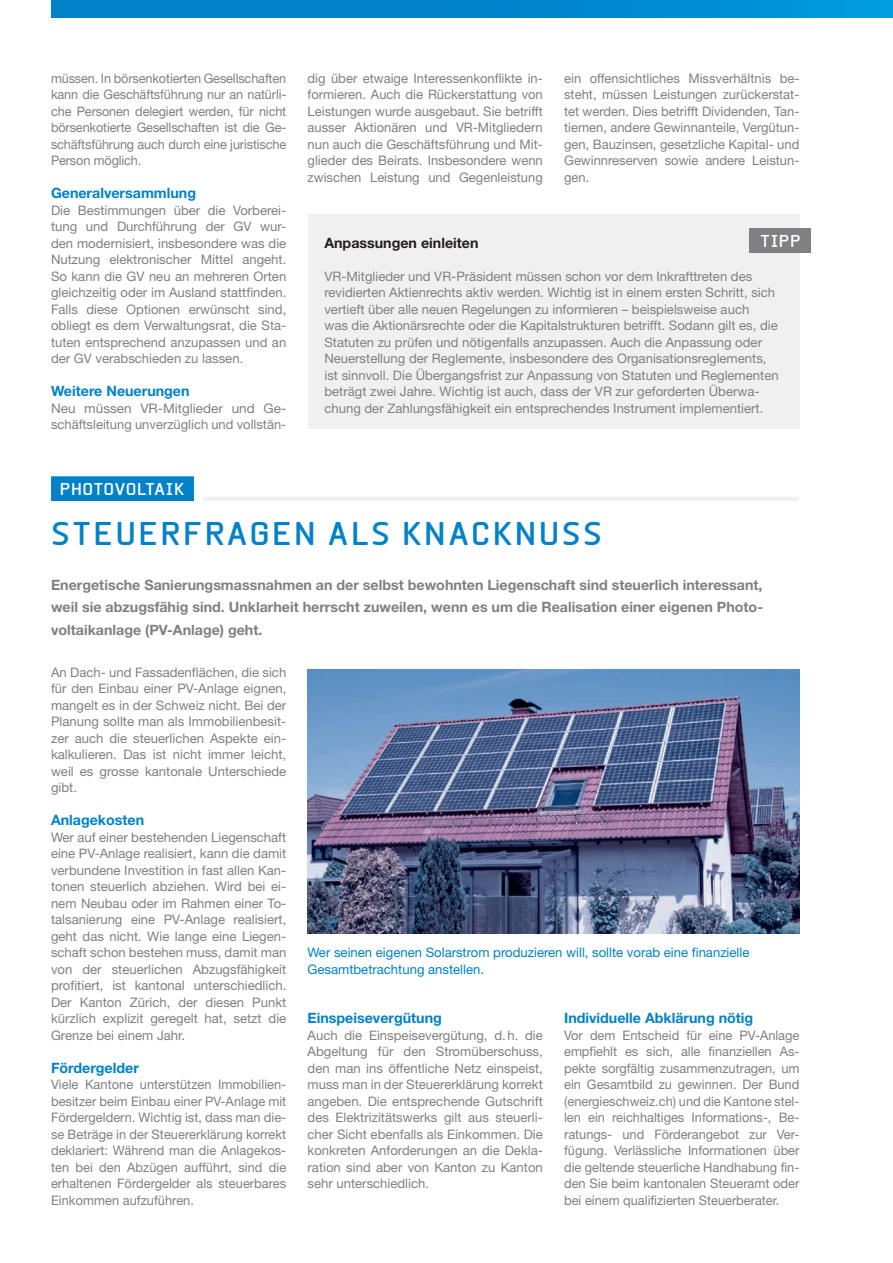
<style>
.page{position:relative;width:893px;height:1263px;background:#fff}
.page>*{position:absolute;margin:0;border:0;box-sizing:border-box;transform-origin:0 0}
.t1{font:700 31.5px "Beta Sans";letter-spacing:.075em;color:#0081c8}
.t2{font:700 16.5px "Beta Sans";letter-spacing:.015em;color:#fff}
.t3{font:700 16.5px "Beta Sans";letter-spacing:.04em;color:#fff}
.t4{font:700 14.25px/22.5px "Helvetica Neue LT Std";color:#808083;text-align:justify}
.t5{font:700 14.25px "Helvetica Neue LT Std";color:#0081c8}
.t6{font:700 14.25px "Helvetica Neue LT Std";color:#231f20}
.t7{font:13.2px/16.5px "Helvetica Neue LT Std";color:#808083;text-align:justify}
.t8{font:13.2px/16.5px "Helvetica Neue LT Std";color:#0081c8}
</style>
<div class="page">
<div style="left:51px;top:0;width:842px;height:17px;background:linear-gradient(to right,#007ac3,#0095d8)"></div>
<div style="left:51px;top:476px;width:143px;height:25px;background:#0081c8"></div>
<hr style="left:203px;top:497px;width:596px;height:4px;background:#f0f0f1">
<img style="left:308px;top:669px;width:491px;height:264px">
<div style="left:308px;top:215px;width:491px;height:214px;background:#f0f0f1"></div>
<div style="left:749px;top:229px;width:62px;height:24px;background:#808083"></div>
<p class="t7" style="left:51px;top:69px;width:237px">müssen. In börsenkotierten Gesellschaften kann die Geschäftsführung nur an natürli&shy;che Personen delegiert werden, für nicht börsenkotierte Gesellschaften ist die Ge&shy;schäftsführung auch durch eine juristische Person möglich.</p>
<p class="t5" style="left:51px;top:184px;width:147px">Generalversammlung</p>
<p class="t7" style="left:51px;top:201px;width:237px">Die Bestimmungen über die Vorberei&shy;tung und Durchführung der GV wur&shy;den modernisiert, insbesondere was die Nutzung elektronischer Mittel angeht.<br>So kann die GV neu an mehreren Orten gleichzeitig oder im Ausland stattfinden.<br>Falls diese Optionen erwünscht sind, obliegt es dem Verwaltungsrat, die Sta&shy;tuten entsprechend anzupassen und an der GV verabschieden zu lassen.</p>
<p class="t5" style="left:51px;top:382px;width:140px">Weitere Neuerungen</p>
<p class="t7" style="left:51px;top:399px;width:237px">Neu müssen VR-Mitglieder und Ge&shy;schäftsleitung unverzüglich und vollstän-</p>
<p class="t7" style="left:308px;top:69px;width:237px">dig über etwaige Interessenkonflikte in&shy;formieren. Auch die Rückerstattung von Leistungen wurde ausgebaut. Sie betrifft ausser Aktionären und VR-Mitgliedern nun auch die Geschäftsführung und Mit&shy;glieder des Beirats. Insbesondere wenn zwischen Leistung und Gegenleistung</p>
<p class="t7" style="left:564px;top:69px;width:237px">ein offensichtliches Missverhältnis be&shy;steht, müssen Leistungen zurückerstat&shy;tet werden. Dies betrifft Dividenden, Tan&shy;tiemen, andere Gewinnanteile, Vergütun&shy;gen, Bauzinsen, gesetzliche Kapital- und Gewinnreserven sowie andere Leistun&shy;gen.</p>
<p class="t3" style="left:760px;top:231px;width:42px">TIPP</p>
<p class="t6" style="left:324px;top:234px;width:156px">Anpassungen einleiten</p>
<p class="t7" style="left:324px;top:267px;width:456px;text-align:left">VR-Mitglieder und VR-Präsident müssen schon vor dem Inkrafttreten des revidierten Aktienrechts aktiv werden. Wichtig ist in einem ersten Schritt, sich vertieft über alle neuen Regelungen zu informieren – beispielsweise auch<br>was die Aktionärsrechte oder die Kapitalstrukturen betrifft. Sodann gilt es, die Statuten zu prüfen und nötigenfalls anzupassen. Auch die Anpassung oder Neuerstellung der Reglemente, insbesondere des Organisationsreglements, ist sinnvoll. Die Übergangsfrist zur Anpassung von Statuten und Reglementen beträgt zwei Jahre. Wichtig ist auch, dass der VR zur geforderten Überwa&shy;chung der Zahlungsfähigkeit ein entsprechendes Instrument implementiert.</p>
<p class="t2" style="left:60px;top:479px;width:126px">PHOTOVOLTAIK</p>
<h1 class="t1" style="left:51px;top:514px;width:553px">STEUERFRAGEN ALS KNACKNUSS</h1>
<p class="t4" style="left:51px;top:573px;width:713px">Energetische Sanierungsmassnahmen an der selbst bewohnten Liegenschaft sind steuerlich interessant, weil sie abzugsfähig sind. Unklarheit herrscht zuweilen, wenn es um die Realisation einer eigenen Photo&shy;voltaikanlage (PV-Anlage) geht.</p>
<p class="t7" style="left:51px;top:663px;width:237px">An Dach- und Fassadenflächen, die sich für den Einbau einer PV-Anlage eignen, mangelt es in der Schweiz nicht. Bei der Planung sollte man als Immobilienbesit&shy;zer auch die steuerlichen Aspekte ein&shy;kalkulieren. Das ist nicht immer leicht, weil es grosse kantonale Unterschiede gibt.</p>
<p class="t5" style="left:51px;top:811px;width:95px">Anlagekosten</p>
<p class="t7" style="left:51px;top:828px;width:237px">Wer auf einer bestehenden Liegenschaft eine PV-Anlage realisiert, kann die damit verbundene Investition in fast allen Kan&shy;tonen steuerlich abziehen. Wird bei ei&shy;nem Neubau oder im Rahmen einer To&shy;talsanierung eine PV-Anlage realisiert, geht das nicht. Wie lange eine Liegen&shy;schaft schon bestehen muss, damit man von der steuerlichen Abzugsfähigkeit profitiert, ist kantonal unterschiedlich.<br>Der Kanton Zürich, der diesen Punkt kürzlich explizit geregelt hat, setzt die Grenze bei einem Jahr.</p>
<p class="t5" style="left:51px;top:1059px;width:89px">Fördergelder</p>
<p class="t7" style="left:51px;top:1076px;width:237px">Viele Kantone unterstützen Immobilien&shy;besitzer beim Einbau einer PV-Anlage mit Fördergeldern. Wichtig ist, dass man die&shy;se Beträge in der Steuererklärung korrekt deklariert: Während man die Anlagekos&shy;ten bei den Abzügen aufführt, sind die erhaltenen Fördergelder als steuerbares Einkommen aufzuführen.</p>
<p class="t8" style="left:308px;top:944px;width:443px">Wer seinen eigenen Solarstrom produzieren will, sollte vorab eine finanzielle<br>Gesamtbetrachtung anstellen.</p>
<p class="t5" style="left:308px;top:1009px;width:136px">Einspeisevergütung</p>
<p class="t7" style="left:308px;top:1026px;width:237px">Auch die Einspeisevergütung, d.h. die Abgeltung für den Stromüberschuss, den man ins öffentliche Netz einspeist, muss man in der Steuererklärung korrekt angeben. Die entsprechende Gutschrift des Elektrizitätswerks gilt aus steuerli&shy;cher Sicht ebenfalls als Einkommen. Die konkreten Anforderungen an die Dekla&shy;ration sind aber von Kanton zu Kanton sehr unterschiedlich.</p>
<p class="t5" style="left:564px;top:1009px;width:191px">Individuelle Abklärung nötig</p>
<p class="t7" style="left:564px;top:1026px;width:237px">Vor dem Entscheid für eine PV-Anlage empfiehlt es sich, alle finanziellen As&shy;pekte sorgfältig zusammenzutragen, um ein Gesamtbild zu gewinnen. Der Bund (energieschweiz.ch) und die Kantone stel&shy;len ein reichhaltiges Informations-, Be&shy;ratungs- und Förderangebot zur Ver&shy;fügung. Verlässliche Informationen über die geltende steuerliche Handhabung fin&shy;den Sie beim kantonalen Steueramt oder bei einem qualifizierten Steuerberater.</p>
</div>
